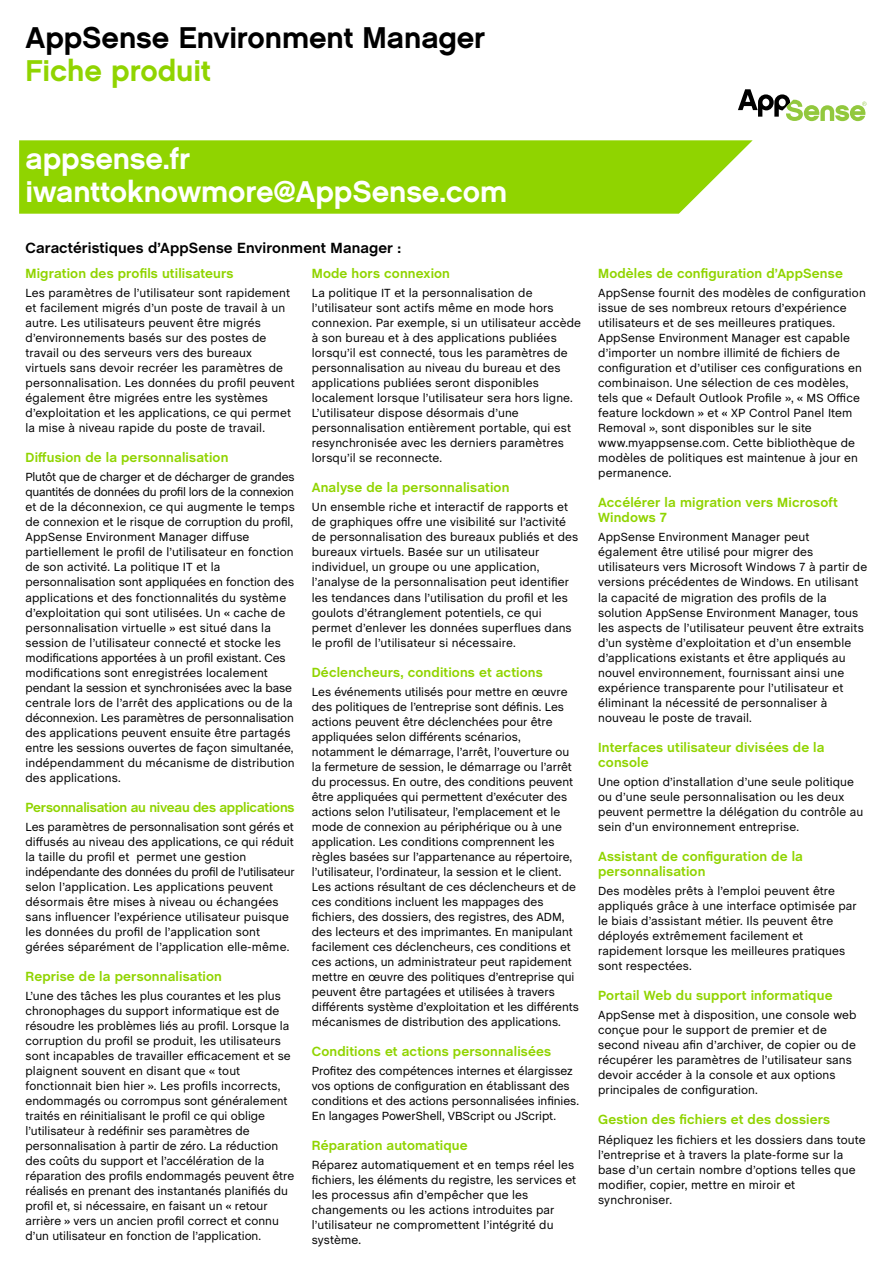
<style>
.page{position:relative;width:893px;height:1263px;background:#fff}
.page>*{position:absolute;margin:0;border:0;box-sizing:border-box;transform-origin:0 0}
.t1{font:30px/33px "Chalet New York Nineteen Sixty";letter-spacing:-.005em;color:#fff}
.t2{font:30px "Chalet New York Nineteen Sixty";letter-spacing:-.005em;color:#000}
.t3{font:30px "Chalet New York Nineteen Sixty";letter-spacing:-.005em;color:#90d400}
.t4{font:700 15px "Chalet";letter-spacing:.005em;color:#000}
.t5{font:700 13.5px/15px "Chalet";letter-spacing:.01em;color:#90d400}
.t6{font:700 13.5px "Chalet";letter-spacing:-.015em;color:#90d400}
.t7{font:12px/15px "Chalet";letter-spacing:.005em;color:#000}
</style>
<div class="page">
<svg style="left:738px;top:89px;width:128px;height:32px"></svg>
<svg style="left:19px;top:140px;width:734px;height:74px;background:#96d60f"></svg>
<h1 class="t2" style="left:26px;top:19px;width:461px">AppSense Environment Manager</h1>
<h1 class="t3" style="left:26px;top:52px;width:187px">Fiche produit</h1>
<h1 class="t1" style="left:26px;top:142px;width:483px">appsense.fr iwanttoknowmore@AppSense.com</h1>
<p class="t4" style="left:26px;top:239px;width:377px">Caractéristiques d’AppSense Environment Manager :</p>
<p class="t5" style="left:26px;top:267px;width:210px">Migration des profils utilisateurs</p>
<p class="t7" style="left:26px;top:286px;width:271px">Les paramètres de l’utilisateur sont rapidement et facilement migrés d’un poste de travail à un autre. Les utilisateurs peuvent être migrés d’environnements basés sur des postes de travail ou des serveurs vers des bureaux virtuels sans devoir recréer les paramètres de personnalisation. Les données du profil peuvent également être migrées entre les systèmes d’exploitation et les applications, ce qui permet la mise à niveau rapide du poste de travail.</p>
<p class="t5" style="left:26px;top:451px;width:204px">Diffusion de la personnalisation</p>
<p class="t7" style="left:26px;top:470px;width:271px">Plutôt que de charger et de décharger de grandes quantités de données du profil lors de la connexion et de la déconnexion, ce qui augmente le temps de connexion et le risque de corruption du profil, AppSense Environment Manager diffuse partiellement le profil de l’utilisateur en fonction de son activité. La politique IT et la personnalisation sont appliquées en fonction des applications et des fonctionnalités du système d’exploitation qui sont utilisées. Un « cache de personnalisation virtuelle » est situé dans la session de l’utilisateur connecté et stocke les modifications apportées à un profil existant. Ces modifications sont enregistrées localement pendant la session et synchronisées avec la base centrale lors de l’arrêt des applications ou de la déconnexion. Les paramètres de personnalisation des applications peuvent ensuite être partagés entre les sessions ouvertes de façon simultanée, indépendamment du mécanisme de distribution des applications.</p>
<p class="t6" style="left:26px;top:799px;width:271px">Personnalisation au niveau des applications</p>
<p class="t7" style="left:26px;top:819px;width:271px">Les paramètres de personnalisation sont gérés et diffusés au niveau des applications, ce qui réduit la taille du profil et permet une gestion indépendante des données du profil de l’utilisateur selon l’application. Les applications peuvent désormais être mises à niveau ou échangées sans influencer l’expérience utilisateur puisque les données du profil de l’application sont gérées séparément de l’application elle-même.</p>
<p class="t5" style="left:26px;top:969px;width:198px">Reprise de la personnalisation</p>
<p class="t7" style="left:26px;top:988px;width:270px">L’une des tâches les plus courantes et les plus chronophages du support informatique est de résoudre les problèmes liés au profil. Lorsque la corruption du profil se produit, les utilisateurs sont incapables de travailler efficacement et se plaignent souvent en disant que « tout fonctionnait bien hier ». Les profils incorrects, endommagés ou corrompus sont généralement traités en réinitialisant le profil ce qui oblige l’utilisateur à redéfinir ses paramètres de personnalisation à partir de zéro. La réduction des coûts du support et l’accélération de la réparation des profils endommagés peuvent être réalisés en prenant des instantanés planifiés du profil et, si nécessaire, en faisant un « retour arrière » vers un ancien profil correct et connu d’un utilisateur en fonction de l’application.</p>
<p class="t5" style="left:312px;top:267px;width:140px">Mode hors connexion</p>
<p class="t7" style="left:312px;top:286px;width:271px">La politique IT et la personnalisation de l’utilisateur sont actifs même en mode hors connexion. Par exemple, si un utilisateur accède à son bureau et à des applications publiées lorsqu’il est connecté, tous les paramètres de personnalisation au niveau du bureau et des applications publiées seront disponibles localement lorsque l’utilisateur sera hors ligne.<br>L’utilisateur dispose désormais d’une personnalisation entièrement portable, qui est resynchronisée avec les derniers paramètres lorsqu’il se reconnecte.</p>
<p class="t5" style="left:312px;top:481px;width:199px">Analyse de la personnalisation</p>
<p class="t7" style="left:312px;top:500px;width:268px">Un ensemble riche et interactif de rapports et de graphiques offre une visibilité sur l’activité de personnalisation des bureaux publiés et des bureaux virtuels. Basée sur un utilisateur individuel, un groupe ou une application, l’analyse de la personnalisation peut identifier les tendances dans l’utilisation du profil et les goulots d’étranglement potentiels, ce qui permet d’enlever les données superflues dans le profil de l’utilisateur si nécessaire.</p>
<p class="t5" style="left:312px;top:665px;width:233px">Déclencheurs, conditions et actions</p>
<p class="t7" style="left:312px;top:684px;width:269px">Les événements utilisés pour mettre en œuvre des politiques de l’entreprise sont définis. Les actions peuvent être déclenchées pour être appliquées selon différents scénarios, notamment le démarrage, l’arrêt, l’ouverture ou la fermeture de session, le démarrage ou l’arrêt du processus. En outre, des conditions peuvent être appliquées qui permettent d’exécuter des actions selon l’utilisateur, l’emplacement et le mode de connexion au périphérique ou à une application. Les conditions comprennent les règles basées sur l’appartenance au répertoire, l’utilisateur, l’ordinateur, la session et le client.<br>Les actions résultant de ces déclencheurs et de ces conditions incluent les mappages des fichiers, des dossiers, des registres, des ADM, des lecteurs et des imprimantes. En manipulant facilement ces déclencheurs, ces conditions et ces actions, un administrateur peut rapidement mettre en œuvre des politiques d’entreprise qui peuvent être partagées et utilisées à travers différents système d’exploitation et les différents mécanismes de distribution des applications.</p>
<p class="t5" style="left:312px;top:1044px;width:241px">Conditions et actions personnalisées</p>
<p class="t7" style="left:312px;top:1063px;width:269px">Profitez des compétences internes et élargissez vos options de configuration en établissant des conditions et des actions personnalisées infinies.<br>En langages PowerShell, VBScript ou JScript.</p>
<p class="t5" style="left:312px;top:1139px;width:157px">Réparation automatique</p>
<p class="t7" style="left:312px;top:1158px;width:266px">Réparez automatiquement et en temps réel les fichiers, les éléments du registre, les services et les processus afin d’empêcher que les changements ou les actions introduites par l’utilisateur ne compromettent l’intégrité du système.</p>
<p class="t5" style="left:598px;top:267px;width:246px">Modèles de configuration d’AppSense</p>
<p class="t7" style="left:598px;top:286px;width:269px">AppSense fournit des modèles de configuration issue de ses nombreux retours d’expérience utilisateurs et de ses meilleures pratiques.<br>AppSense Environment Manager est capable d’importer un nombre illimité de fichiers de configuration et d’utiliser ces configurations en combinaison. Une sélection de ces modèles, tels que « Default Outlook Profile », « MS Office feature lockdown » et « XP Control Panel Item Removal », sont disponibles sur le site www.myappsense.com. Cette bibliothèque de modèles de politiques est maintenue à jour en permanence.</p>
<p class="t5" style="left:598px;top:496px;width:241px">Accélérer la migration vers Microsoft<br>Windows 7</p>
<p class="t7" style="left:598px;top:530px;width:271px">AppSense Environment Manager peut également être utilisé pour migrer des utilisateurs vers Microsoft Windows 7 à partir de versions précédentes de Windows. En utilisant la capacité de migration des profils de la solution AppSense Environment Manager, tous les aspects de l’utilisateur peuvent être extraits d’un système d’exploitation et d’un ensemble d’applications existants et être appliqués au nouvel environnement, fournissant ainsi une expérience transparente pour l’utilisateur et éliminant la nécessité de personnaliser à nouveau le poste de travail.</p>
<p class="t5" style="left:598px;top:740px;width:228px">Interfaces utilisateur divisées de la console</p>
<p class="t7" style="left:598px;top:774px;width:267px">Une option d’installation d’une seule politique ou d’une seule personnalisation ou les deux peuvent permettre la délégation du contrôle au sein d’un environnement entreprise.</p>
<p class="t5" style="left:598px;top:849px;width:206px">Assistant de configuration de la personnalisation</p>
<p class="t7" style="left:598px;top:883px;width:260px">Des modèles prêts à l’emploi peuvent être appliqués grâce à une interface optimisée par le biais d’assistant métier. Ils peuvent être déployés extrêmement facilement et rapidement lorsque les meilleures pratiques sont respectées.</p>
<p class="t5" style="left:598px;top:989px;width:236px">Portail Web du support informatique</p>
<p class="t7" style="left:598px;top:1008px;width:260px">AppSense met à disposition, une console web conçue pour le support de premier et de second niveau afin d’archiver, de copier ou de récupérer les paramètres de l’utilisateur sans devoir accéder à la console et aux options principales de configuration.</p>
<p class="t5" style="left:598px;top:1113px;width:234px">Gestion des fichiers et des dossiers</p>
<p class="t7" style="left:598px;top:1132px;width:269px">Répliquez les fichiers et les dossiers dans toute l’entreprise et à travers la plate-forme sur la base d’un certain nombre d’options telles que modifier, copier, mettre en miroir et synchroniser.</p>
</div>
